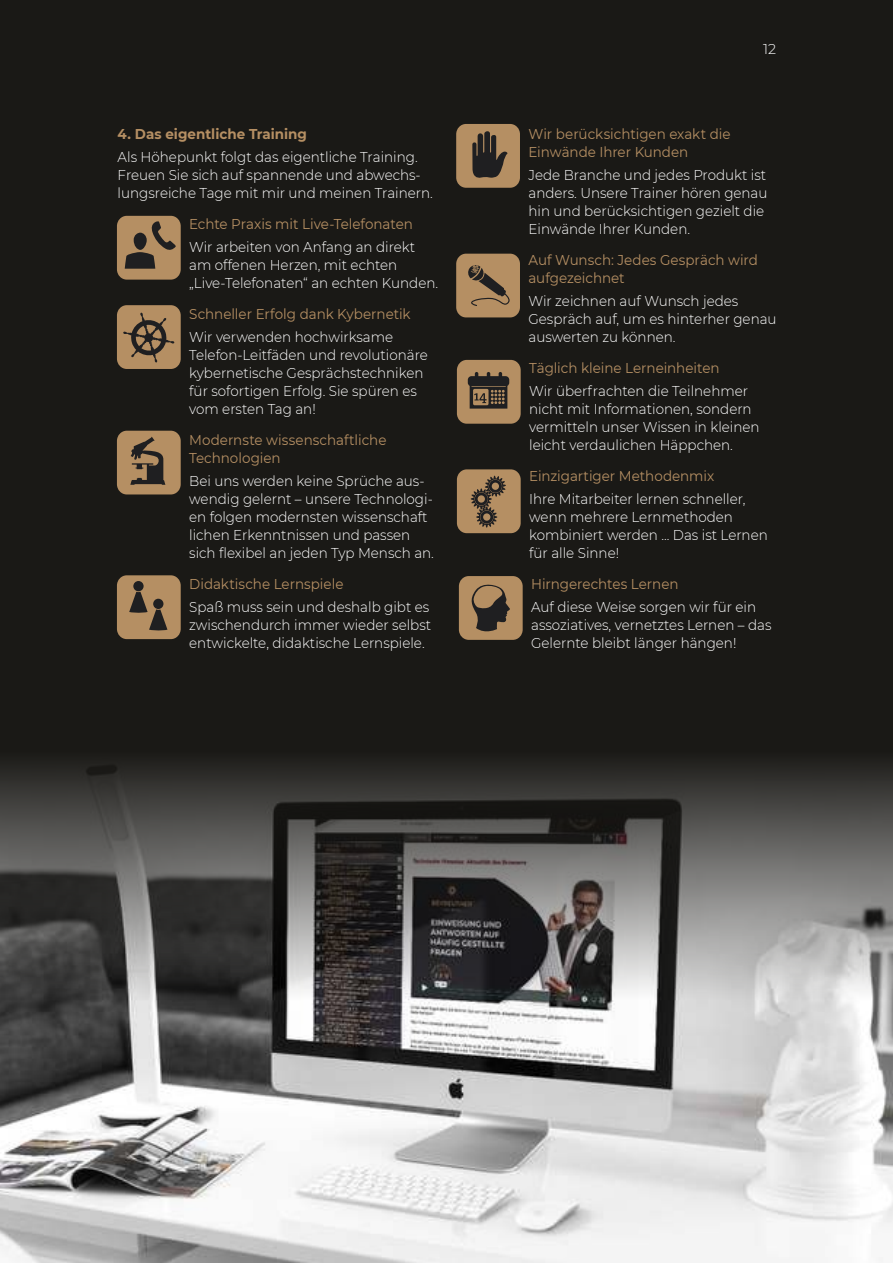
<style>
.page{position:relative;width:893px;height:1263px;background:#fff}
.page>*{position:absolute;margin:0;border:0;box-sizing:border-box;transform-origin:0 0}
.t1{font:300 14.25px/18px "Montserrat";color:#fff;scale:.95 1}
.t2{font:14.25px/18px "Montserrat";color:#b58f63;scale:.95 1}
.t3{font:700 14.25px "Montserrat";color:#b58f63;scale:.95 1}
.t4{font:300 14.25px "Montserrat";color:#fff}
</style>
<div class="page">
<div style="left:0;top:0;width:893px;height:723px;background:#1a1916"></div>
<div style="left:117px;top:216px;width:64px;height:64px;background:#b58f63;border-radius:10px"></div>
<svg style="left:125px;top:221px;width:51px;height:48px"></svg>
<div style="left:117px;top:305px;width:64px;height:64px;background:#b58f63;border-radius:10px"></div>
<svg style="left:123px;top:312px;width:51px;height:51px"></svg>
<div style="left:117px;top:431px;width:64px;height:63px;background:#b58f63;border-radius:10px"></div>
<svg style="left:130px;top:437px;width:35px;height:48px"></svg>
<div style="left:117px;top:575px;width:64px;height:64px;background:#b58f63;border-radius:10px"></div>
<div style="left:133px;top:581px;width:11px;height:10px;background:#1f1f21;border-radius:50%"></div>
<svg style="left:129px;top:592px;width:38px;height:38px"></svg>
<div style="left:456px;top:124px;width:64px;height:64px;background:#b58f63;border-radius:10px"></div>
<svg style="left:472px;top:131px;width:36px;height:47px"></svg>
<div style="left:456px;top:254px;width:64px;height:63px;background:#b58f63;border-radius:10px"></div>
<svg style="left:468px;top:265px;width:42px;height:41px"></svg>
<div style="left:457px;top:360px;width:64px;height:64px;background:#b58f63;border-radius:10px"></div>
<svg style="left:468px;top:372px;width:41px;height:37px"></svg>
<div style="left:457px;top:469px;width:64px;height:64px;background:#b58f63;border-radius:10px"></div>
<svg style="left:471px;top:476px;width:35px;height:51px"></svg>
<div style="left:459px;top:576px;width:64px;height:64px;background:#b58f63;border-radius:10px"></div>
<svg style="left:471px;top:584px;width:39px;height:48px"></svg>
<img style="left:0;top:723px;width:893px;height:540px">
<p class="t3" style="left:118px;top:126px;width:201px">4. Das eigentliche Training</p>
<p class="t1" style="left:118px;top:148px;width:333px">Als Höhepunkt folgt das eigentliche Training.<br>Freuen Sie sich auf spannende und abwechs&shy;lungsreiche Tage mit mir und meinen Trainern.</p>
<p class="t2" style="left:189px;top:215px;width:237px">Echte Praxis mit Live-Telefonaten</p>
<p class="t1" style="left:189px;top:238px;width:264px">Wir arbeiten von Anfang an direkt am offenen Herzen, mit echten „Live-Telefonaten“ an echten Kunden.</p>
<p class="t2" style="left:189px;top:305px;width:235px">Schneller Erfolg dank Kybernetik</p>
<p class="t1" style="left:189px;top:328px;width:253px">Wir verwenden hochwirksame<br>Telefon-Leitfäden und revolutionäre kybernetische Gesprächstechniken für sofortigen Erfolg. Sie spüren es vom ersten Tag an!</p>
<p class="t2" style="left:189px;top:431px;width:209px">Modernste wissenschaftliche<br>Technologien</p>
<p class="t1" style="left:189px;top:472px;width:259px">Bei uns werden keine Sprüche aus&shy;wendig gelernt – unsere Technologi&shy;en folgen modernsten wissenschaft lichen Erkenntnissen und passen sich flexibel an jeden Typ Mensch an.</p>
<p class="t2" style="left:189px;top:575px;width:164px">Didaktische Lernspiele</p>
<p class="t1" style="left:189px;top:598px;width:256px">Spaß muss sein und deshalb gibt es zwischendurch immer wieder selbst entwickelte, didaktische Lernspiele.</p>
<p class="t4" style="left:763px;top:41px;width:14px">12</p>
<p class="t2" style="left:528px;top:125px;width:214px">Wir berücksichtigen exakt die<br>Einwände Ihrer Kunden</p>
<p class="t1" style="left:528px;top:165px;width:253px">Jede Branche und jedes Produkt ist anders. Unsere Trainer hören genau hin und berücksichtigen gezielt die<br>Einwände Ihrer Kunden.</p>
<p class="t2" style="left:528px;top:251px;width:243px">Auf Wunsch: Jedes Gespräch wird aufgezeichnet</p>
<p class="t1" style="left:528px;top:292px;width:263px">Wir zeichnen auf Wunsch jedes<br>Gespräch auf, um es hinterher genau auswerten zu können.</p>
<p class="t2" style="left:529px;top:359px;width:202px">Täglich kleine Lerneinheiten</p>
<p class="t1" style="left:529px;top:382px;width:244px">Wir überfrachten die Teilnehmer nicht mit Informationen, sondern vermitteln unser Wissen in kleinen leicht verdaulichen Häppchen.</p>
<p class="t2" style="left:529px;top:467px;width:196px">Einzigartiger Methodenmix</p>
<p class="t1" style="left:529px;top:490px;width:253px">Ihre Mitarbeiter lernen schneller, wenn mehrere Lernmethoden kombiniert werden ... Das ist Lernen für alle Sinne!</p>
<p class="t2" style="left:531px;top:575px;width:157px">Hirngerechtes Lernen</p>
<p class="t1" style="left:531px;top:598px;width:254px">Auf diese Weise sorgen wir für ein assoziatives, vernetztes Lernen – das<br>Gelernte bleibt länger hängen!</p>
</div>
